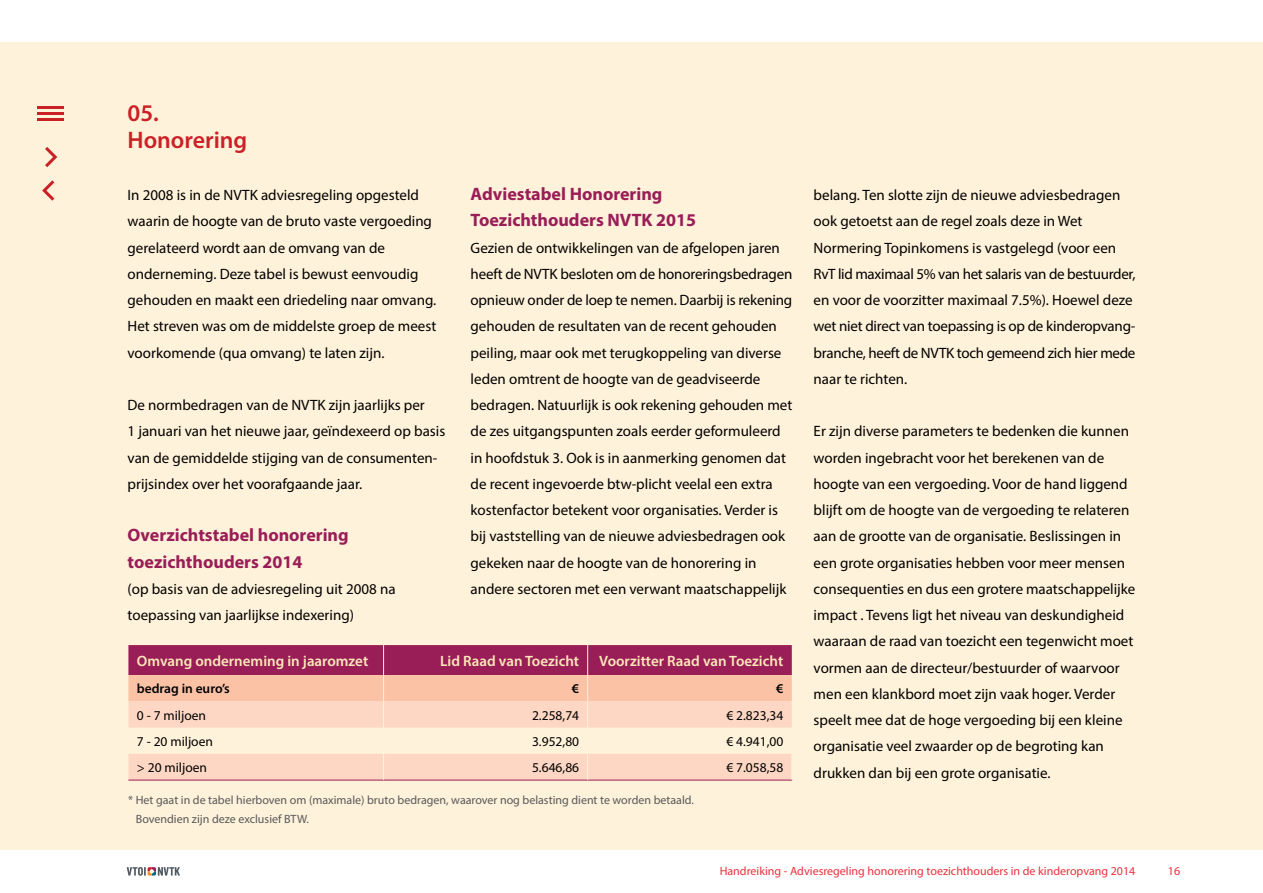
<style>
.page{position:relative;width:1263px;height:893px;background:#fff}
.page>*{position:absolute;margin:0;border:0;box-sizing:border-box;transform-origin:0 0}
.t1{font:600 24px/26.2px "Myriad Pro";color:#cc2027}
.t2{font:700 18px/26.2px "Myriad Pro";color:#991d57}
.t3{font:15px/26.2px "Myriad Pro";color:#000}
.t4{font:600 15px "Myriad Pro";color:#ffe8ba}
.t5{font:13.5px "Myriad Pro";color:#000}
.t6{font:600 13.5px "Myriad Pro";color:#000}
.t7{font:12px/18.8px "Myriad Pro";color:#58595b}
.t8{font:12px "Myriad Pro";color:#ee303c}
</style>
<div class="page">
<div style="left:0;top:43px;width:1263px;height:808px;background:#fff2da"></div>
<hr style="left:128px;top:780px;width:256px;height:1px;background:#991d57">
<hr style="left:384px;top:780px;width:204px;height:1px;background:#991d57">
<hr style="left:588px;top:780px;width:204px;height:1px;background:#991d57">
<svg style="left:128px;top:645px;width:664px;height:135px"></svg>
<div style="left:0;top:850px;width:1263px;height:43px;background:#fff"></div>
<svg style="left:127px;top:867px;width:53px;height:9px"></svg>
<hr style="left:38px;top:106px;width:26px;height:3px;background:#cc2027">
<hr style="left:38px;top:112px;width:26px;height:3px;background:#cc2027">
<hr style="left:38px;top:118px;width:26px;height:3px;background:#cc2027">
<svg style="left:42px;top:180px;width:13px;height:21px"></svg>
<svg style="left:45px;top:147px;width:13px;height:20px"></svg>
<h1 class="t1" style="left:128px;top:99px;width:121px">05.<br>Honorering</h1>
<p class="t3" style="left:128px;top:182px;width:310px">In 2008 is in de NVTK adviesregeling opgesteld waarin de hoogte van de bruto vaste vergoeding gerelateerd wordt aan de omvang van de onderneming. Deze tabel is bewust eenvoudig gehouden en maakt een driedeling naar omvang.<br>Het streven was om de middelste groep de meest voorkomende (qua omvang) te laten zijn.</p>
<p class="t3" style="left:128px;top:392px;width:319px">De normbedragen van de NVTK zijn jaarlijks per<br>1 januari van het nieuwe jaar, geïndexeerd op basis van de gemiddelde stijging van de consumenten&shy;prijsindex over het voorafgaande jaar.</p>
<p class="t2" style="left:128px;top:521px;width:223px">Overzichtstabel honorering toezichthouders 2014</p>
<p class="t3" style="left:128px;top:575px;width:270px">(op basis van de adviesregeling uit 2008 na toepassing van jaarlijkse indexering)</p>
<p class="t2" style="left:471px;top:180px;width:227px">Adviestabel Honorering<br>Toezichthouders NVTK 2015</p>
<p class="t3" style="left:471px;top:234px;width:323px">Gezien de ontwikkelingen van de afgelopen jaren heeft de NVTK besloten om de honoreringsbedragen opnieuw onder de loep te nemen. Daarbij is rekening gehouden de resultaten van de recent gehouden peiling, maar ook met terugkoppeling van diverse leden omtrent de hoogte van de geadviseerde bedragen. Natuurlijk is ook rekening gehouden met de zes uitgangspunten zoals eerder geformuleerd in hoofdstuk 3. Ook is in aanmerking genomen dat de recent ingevoerde btw-plicht veelal een extra kostenfactor betekent voor organisaties. Verder is bij vaststelling van de nieuwe adviesbedragen ook gekeken naar de hoogte van de honorering in andere sectoren met een verwant maatschappelijk</p>
<p class="t4" style="left:137px;top:651px;width:233px">Omvang onderneming in jaaromzet</p>
<p class="t4" style="left:440px;top:651px;width:141px">Lid Raad van Toezicht</p>
<p class="t4" style="left:599px;top:651px;width:186px">Voorzitter Raad van Toezicht</p>
<p class="t6" style="left:137px;top:680px;width:95px">bedrag in euro’s</p>
<p class="t6" style="left:572px;top:680px;width:9px">€</p>
<p class="t6" style="left:776px;top:680px;width:9px">€</p>
<p class="t5" style="left:137px;top:707px;width:71px">0 - 7 miljoen</p>
<p class="t5" style="left:532px;top:707px;width:49px">2.258,74</p>
<p class="t5" style="left:726px;top:707px;width:58px">€ 2.823,34</p>
<p class="t5" style="left:137px;top:733px;width:78px">7 - 20 miljoen</p>
<p class="t5" style="left:532px;top:733px;width:49px">3.952,80</p>
<p class="t5" style="left:726px;top:733px;width:58px">€ 4.941,00</p>
<p class="t5" style="left:137px;top:759px;width:72px">&gt; 20 miljoen</p>
<p class="t5" style="left:532px;top:759px;width:49px">5.646,86</p>
<p class="t5" style="left:726px;top:759px;width:58px">€ 7.058,58</p>
<p class="t7" style="left:136px;top:790px;width:560px;text-indent:-8px">* Het gaat in de tabel hierboven om (maximale) bruto bedragen, waarover nog belasting dient te worden betaald.<br>Bovendien zijn deze exclusief BTW.</p>
<p class="t3" style="left:814px;top:182px;width:323px">belang. Ten slotte zijn de nieuwe adviesbedragen ook getoetst aan de regel zoals deze in Wet Normering Topinkomens is vastgelegd (voor een RvT lid maximaal 5% van het salaris van de bestuurder, en voor de voorzitter maximaal 7.5%). Hoewel deze wet niet direct van toepassing is op de kinderopvang&shy;branche, heeft de NVTK toch gemeend zich hier mede naar te richten.</p>
<p class="t3" style="left:814px;top:418px;width:323px">Er zijn diverse parameters te bedenken die kunnen worden ingebracht voor het berekenen van de hoogte van een vergoeding. Voor de hand liggend blijft om de hoogte van de vergoeding te relateren aan de grootte van de organisatie. Beslissingen in een grote organisaties hebben voor meer mensen consequenties en dus een grotere maatschappelijke impact . Tevens ligt het niveau van deskundigheid waaraan de raad van toezicht een tegenwicht moet vormen aan de directeur/bestuurder of waarvoor men een klankbord moet zijn vaak hoger. Verder speelt mee dat de hoge vergoeding bij een kleine organisatie veel zwaarder op de begroting kan drukken dan bij een grote organisatie.</p>
<p class="t8" style="left:720px;top:864px;width:417px">Handreiking - Adviesregeling honorering toezichthouders in de kinderopvang 2014</p>
<p class="t8" style="left:1168px;top:864px;width:14px">16</p>
</div>
